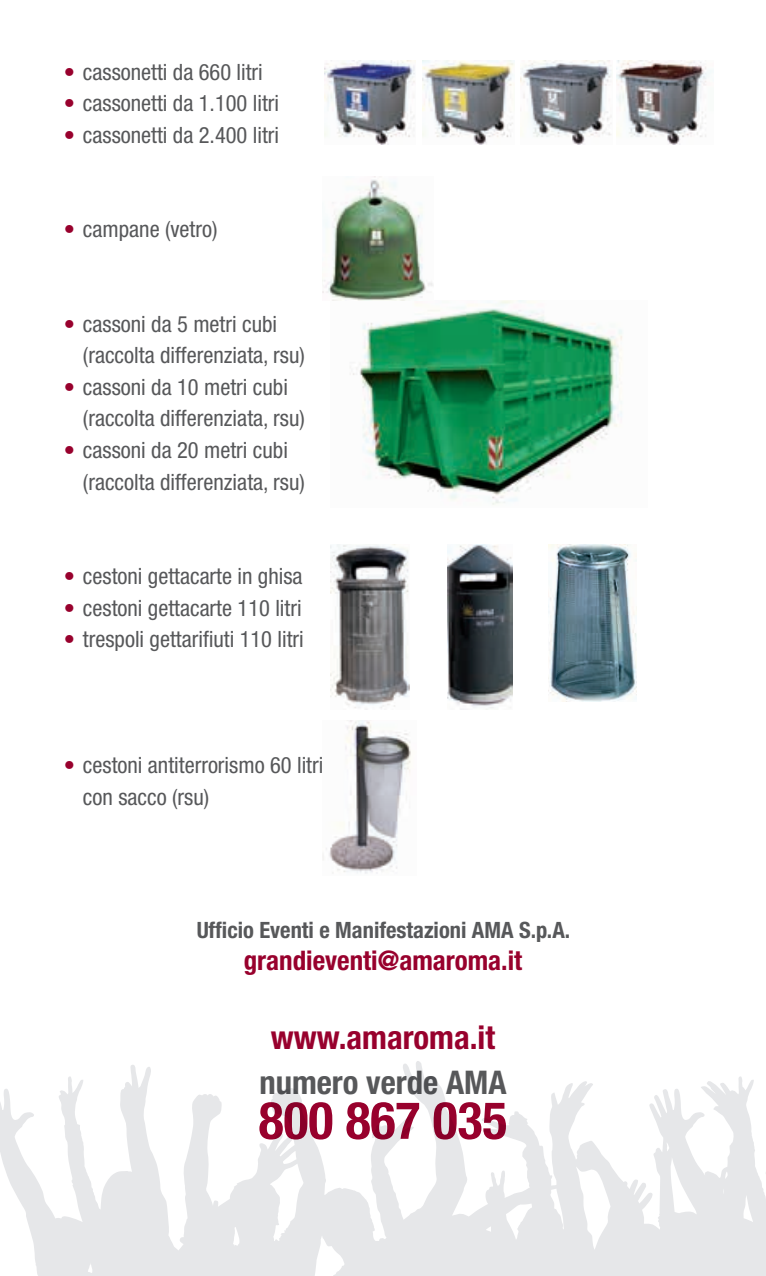
<style>
.page{position:relative;width:766px;height:1276px;background:#fff}
.page>*{position:absolute;margin:0;border:0;box-sizing:border-box;transform-origin:0 0}
.t1{font:700 condensed 51.75px "Helvetica Neue LT Std";color:#98012d}
.t2{font:700 condensed 32.62px "Helvetica Neue LT Std";color:#98012d}
.t3{font:700 condensed 32.62px "Helvetica Neue LT Std";color:#57585a}
.t4{font:700 condensed 27px "Helvetica Neue LT Std";color:#98012d}
.t5{font:condensed 22.5px/31.5px "Helvetica Neue LT Std";color:#57585a}
.t6{font:700 condensed 22.5px "Helvetica Neue LT Std";color:#57585a}
.s1{color:#98012d}
</style>
<div class="page">
<img style="left:332px;top:300px;width:291px;height:205px">
<svg style="left:0;top:1061px;width:765px;height:215px;fill:#ebeced"></svg>
<img style="left:447px;top:544px;width:65px;height:165px">
<img style="left:330px;top:544px;width:79px;height:166px">
<img style="left:324px;top:60px;width:91px;height:84px">
<img style="left:422px;top:60px;width:92px;height:85px">
<img style="left:520px;top:60px;width:92px;height:84px">
<img style="left:616px;top:60px;width:96px;height:85px">
<img style="left:322px;top:720px;width:89px;height:154px">
<img style="left:322px;top:176px;width:111px;height:124px">
<img style="left:548px;top:544px;width:88px;height:158px">
<p class="t5" style="left:64px;top:56px;width:200px"><span class="s1">•</span> cassonetti da 660 litri</p>
<p class="t5" style="left:64px;top:87px;width:217px"><span class="s1">•</span> cassonetti da 1.100 litri</p>
<p class="t5" style="left:64px;top:119px;width:217px"><span class="s1">•</span> cassonetti da 2.400 litri</p>
<p class="t5" style="left:64px;top:213px;width:155px"><span class="s1">•</span> campane (vetro)</p>
<p class="t5" style="left:83px;top:308px;width:223px;text-indent:-19px"><span class="s1">•</span> cassoni da 5 metri cubi (raccolta differenziata, rsu)</p>
<p class="t5" style="left:83px;top:371px;width:223px;text-indent:-19px"><span class="s1">•</span> cassoni da 10 metri cubi (raccolta differenziata, rsu)</p>
<p class="t5" style="left:83px;top:434px;width:223px;text-indent:-19px"><span class="s1">•</span> cassoni da 20 metri cubi (raccolta differenziata, rsu)</p>
<p class="t5" style="left:64px;top:560px;width:240px"><span class="s1">•</span> cestoni gettacarte in ghisa</p>
<p class="t5" style="left:64px;top:591px;width:239px"><span class="s1">•</span> cestoni gettacarte 110 litri</p>
<p class="t5" style="left:64px;top:623px;width:241px"><span class="s1">•</span> trespoli gettarifiuti 110 litri</p>
<p class="t5" style="left:83px;top:749px;width:242px;text-indent:-19px"><span class="s1">•</span> cestoni antiterrorismo 60 litri con sacco (rsu)</p>
<p class="t6" style="left:196px;top:916px;width:375px">Ufficio Eventi e Manifestazioni AMA S.p.A.</p>
<p class="t4" style="left:244px;top:944px;width:280px">grandieventi@amaroma.it</p>
<h2 class="t2" style="left:271px;top:1018px;width:225px">www.amaroma.it</h2>
<h2 class="t3" style="left:259px;top:1062px;width:248px">numero verde AMA</h2>
<h1 class="t1" style="left:258px;top:1089px;width:250px">800 867 035</h1>
</div>
